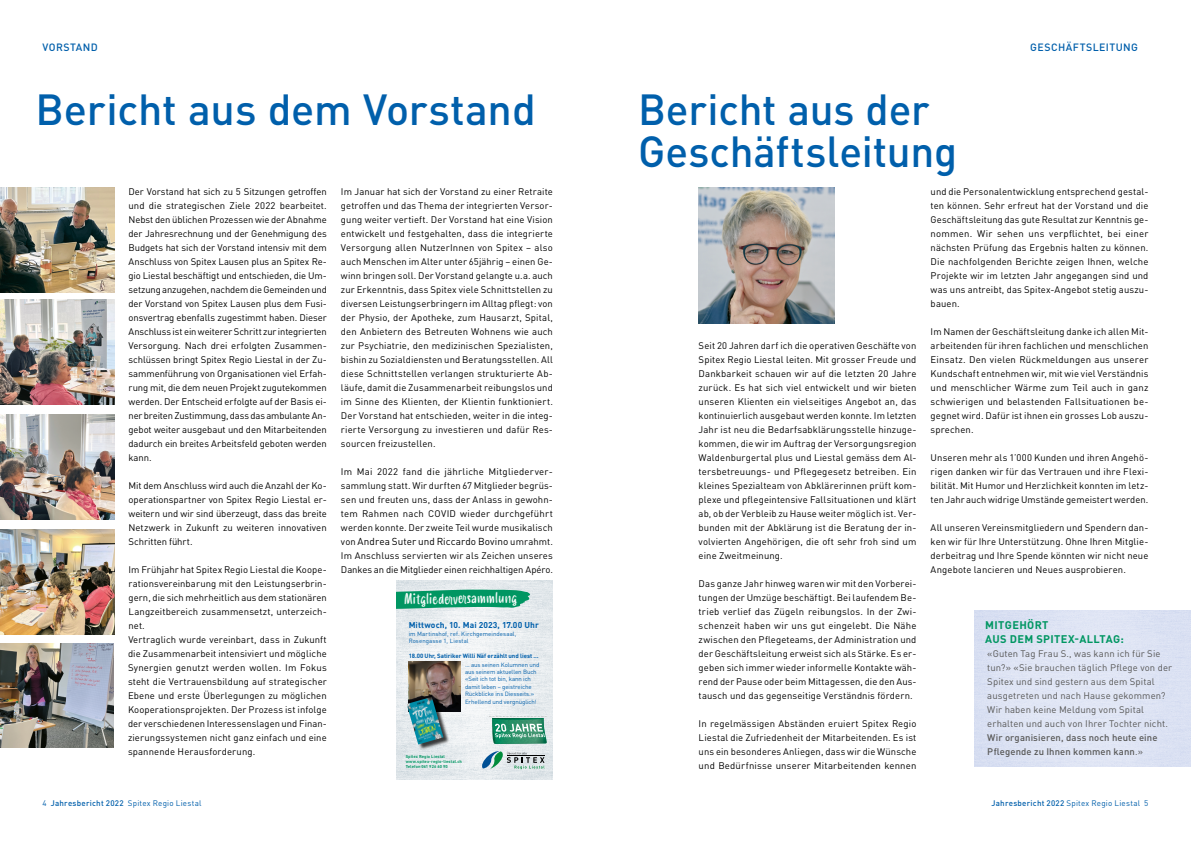
<style>
.page{position:relative;width:1191px;height:842px;background:#fff}
.page>*{position:absolute;margin:0;border:0;box-sizing:border-box;transform-origin:0 0}
.t1{font:500 43px/42px "DIN Pro";letter-spacing:-.005em;color:#005fab}
.t2{font:14.2px "Smoothy";color:#fff}
.t3{font:700 11px/14px "DIN Pro";letter-spacing:.03em;color:#009662}
.t4{font:500 10.5px "DIN Pro";letter-spacing:.04em;color:#005fab}
.t5{font:10px "DIN Pro";letter-spacing:.01em;color:#000}
.t6{font:9.5px/14px "DIN Pro";letter-spacing:.01em;color:#000;text-align:justify}
.t7{font:9.5px/14px "DIN Pro";letter-spacing:.01em;color:#575756}
.t8{font:500 9.5px/14px "DIN Pro";letter-spacing:.015em;color:#575756}
.t9{font:700 8.4px "DIN Pro";letter-spacing:.01em;color:#005fab}
.t10{font:8px "DIN Pro";letter-spacing:.03em;color:#005fab}
.t11{font:6.1px/7.4px "DIN Pro";letter-spacing:-.01em;color:#005fab}
.t12{font:6.1px/7.4px "DIN Pro";letter-spacing:.01em;color:#005fab}
.t13{font:700 6.1px "DIN Pro";letter-spacing:-.01em;color:#005fab}
.t14{font:700 4.2px/5px "DIN Pro";letter-spacing:.02em;color:#009662}
.s1{font-size:9.5px}
.s2{font-weight:400}
.s3{font-weight:500}
</style>
<div class="page">
<img style="left:698px;top:187px;width:136px;height:137px">
<img style="left:397px;top:580px;width:156px;height:199px">
<svg style="left:397px;top:589px;width:134px;height:20px;background:#27a47a"></svg>
<img style="left:409px;top:661px;width:51px;height:50px">
<svg style="left:482px;top:751px;width:62px;height:18px"></svg>
<svg style="left:489px;top:716px;width:59px;height:28px;background:#65ac92"></svg>
<div style="left:408px;top:698px;width:42px;height:53px;background:#000;opacity:.75"></div>
<img style="left:406px;top:697px;width:37px;height:47px">
<img style="left:0;top:187px;width:114px;height:105px">
<img style="left:0;top:300px;width:114px;height:105px">
<img style="left:0;top:414px;width:114px;height:105px">
<img style="left:0;top:529px;width:114px;height:105px">
<img style="left:0;top:644px;width:114px;height:104px">
<p class="t4" style="left:43px;top:40px;width:57px">VORSTAND</p>
<p class="t4" style="left:1030px;top:40px;width:109px">GESCHÄFTSLEITUNG</p>
<h1 class="t1" style="left:35px;top:86px;width:502px">Bericht aus dem Vorstand</h1>
<h1 class="t1" style="left:638px;top:86px;width:321px">Bericht aus der<br>Geschäftsleitung</h1>
<p class="t6" style="left:128px;top:184px;width:200px">Der Vorstand hat sich zu 5 Sitzungen getroffen und die strategischen Ziele 2022 bearbeitet.<br>Nebst den üblichen Prozessen wie der Abnahme der Jahresrechnung und der Genehmigung des Budgets hat sich der Vorstand intensiv mit dem Anschluss von Spitex Lausen plus an Spitex Re&shy;gio Liestal beschäftigt und entschieden, die Um&shy;setzung anzugehen, nachdem die Gemeinden und der Vorstand von Spitex Lausen plus dem Fusi&shy;onsvertrag ebenfalls zugestimmt haben. Dieser Anschluss ist ein weiterer Schritt zur integrierten Versorgung. Nach drei erfolgten Zusammen&shy;schlüssen bringt Spitex Regio Liestal in der Zu&shy;sammenführung von Organisationen viel Erfah&shy;rung mit, die dem neuen Projekt zugutekommen werden. Der Entscheid erfolgte auf der Basis ei&shy;ner breiten Zustimmung, dass das ambulante An&shy;gebot weiter ausgebaut und den Mitarbeitenden dadurch ein breites Arbeitsfeld geboten werden kann.</p>
<p class="t6" style="left:128px;top:478px;width:200px">Mit dem Anschluss wird auch die Anzahl der Ko&shy;operationspartner von Spitex Regio Liestal er&shy;weitern und wir sind überzeugt, dass das breite Netzwerk in Zukunft zu weiteren innovativen Schritten führt.</p>
<p class="t6" style="left:128px;top:562px;width:200px;text-align:left">Im Frühjahr hat Spitex Regio Liestal die Koope&shy;rationsvereinbarung mit den Leistungserbrin&shy;gern, die sich mehrheitlich aus dem stationären Langzeitbereich zusammensetzt, unterzeich&shy;net.<br>Vertraglich wurde vereinbart, dass in Zukunft die Zusammenarbeit intensiviert und mögliche Synergien genutzt werden wollen. Im Fokus steht die Vertrauensbildung auf strategischer Ebene und erste Überlegungen zu möglichen Kooperationsprojekten. Der Prozess ist infolge der verschiedenen Interessenslagen und Finan&shy;zierungssystemen nicht ganz einfach und eine spannende Herausforderung.</p>
<p class="t6" style="left:341px;top:184px;width:213px">Im Januar hat sich der Vorstand zu einer Retraite getroffen und das Thema der integrierten Versor&shy;gung weiter vertieft. Der Vorstand hat eine Vision entwickelt und festgehalten, dass die integrierte Versorgung allen NutzerInnen von Spitex – also auch Menschen im Alter unter 65jährig – einen Ge&shy;winn bringen soll. Der Vorstand gelangte u.a. auch zur Erkenntnis, dass Spitex viele Schnittstellen zu diversen Leistungserbringern im Alltag pflegt: von der Physio, der Apotheke, zum Hausarzt, Spital, den Anbietern des Betreuten Wohnens wie auch zur Psychiatrie, den medizinischen Spezialisten, bishin zu Sozialdiensten und Beratungsstellen. All diese Schnittstellen verlangen strukturierte Ab&shy;läufe, damit die Zusammenarbeit reibungslos und im Sinne des Klienten, der Klientin funktioniert.<br>Der Vorstand hat entschieden, weiter in die integ&shy;rierte Versorgung zu investieren und dafür Res&shy;sourcen freizustellen.</p>
<p class="t6" style="left:341px;top:464px;width:213px">Im Mai 2022 fand die jährliche Mitgliederver&shy;sammlung statt. Wir durften 67 Mitglieder begrüs&shy;sen und freuten uns, dass der Anlass in gewohn&shy;tem Rahmen nach COVID wieder durchgeführt werden konnte. Der zweite Teil wurde musikalisch</p>
<p class="t5" style="left:341px;top:534px;width:213px"><span class="s1">von</span> Andrea Suter und Riccardo Bovino <span class="s1">umrahmt.</span></p>
<p class="t6" style="left:341px;top:548px;width:213px">Im Anschluss servierten wir als Zeichen unseres<br>Dankes an die Mitglieder einen reichhaltigen Apéro.</p>
<h2 class="t2" style="left:404px;top:589px;width:114px;rotate:-1deg">Mitgliederversammlung</h2>
<p class="t9" style="left:409px;top:619px;width:132px">Mittwoch, 10. Mai 2023, 17.00 Uhr</p>
<p class="t12" style="left:409px;top:629px;width:109px">im Martinshof, ref. Kirchgemeindesaal,<br>Rosengasse 1, Liestal</p>
<p class="t13" style="left:409px;top:651px;width:131px">18.00 Uhr, Satiriker Willi Näf erzählt und liest …</p>
<p class="t11" style="left:465px;top:660px;width:76px">… aus seinen Kolumnen und aus seinem aktuellen Buch «Seit ich tot bin, kann ich damit leben – geistreiche<br>Rückblicke ins Diesseits.»<br>Erhellend und vergnüglich!</p>
<p class="t14" style="left:406px;top:754px;width:58px">Spitex Regio Liestal www.spitex-regio-liestal.ch<br>Telefon 061 926 60 90</p>
<p class="t6" style="left:698px;top:338px;width:219px">Seit 20 Jahren darf ich die operativen Geschäfte von Spitex Regio Liestal leiten. Mit grosser Freude und Dankbarkeit schauen wir auf die letzten 20 Jahre zurück. Es hat sich viel entwickelt und wir bieten unseren Klienten ein vielseitiges Angebot an, das kontinuierlich ausgebaut werden konnte. Im letzten Jahr ist neu die Bedarfsabklärungsstelle hinzuge&shy;kommen, die wir im Auftrag der Versorgungsregion Waldenburgertal plus und Liestal gemäss dem Al&shy;tersbetreuungs- und Pflegegesetz betreiben. Ein kleines Spezialteam von Abklärerinnen prüft kom&shy;plexe und pflegeintensive Fallsituationen und klärt ab, ob der Verbleib zu Hause weiter möglich ist. Ver&shy;bunden mit der Abklärung ist die Beratung der in&shy;volvierten Angehörigen, die oft sehr froh sind um eine Zweitmeinung.</p>
<p class="t6" style="left:698px;top:576px;width:219px">Das ganze Jahr hinweg waren wir mit den Vorberei&shy;tungen der Umzüge beschäftigt. Bei laufendem Be&shy;trieb verlief das Zügeln reibungslos. In der Zwi&shy;schenzeit haben wir uns gut eingelebt. Die Nähe zwischen den Pflegeteams, der Administration und der Geschäftsleitung erweist sich als Stärke. Es er&shy;geben sich immer wieder informelle Kontakte wäh&shy;rend der Pause oder beim Mittagessen, die den Aus&shy;tausch und das gegenseitige Verständnis fördern.</p>
<p class="t6" style="left:698px;top:716px;width:219px">In regelmässigen Abständen eruiert Spitex Regio Liestal die Zufriedenheit der Mitarbeitenden. Es ist uns ein besonderes Anliegen, dass wir die Wünsche und Bedürfnisse unserer Mitarbeitenden kennen</p>
<p class="t6" style="left:930px;top:184px;width:219px">und die Personalentwicklung entsprechend gestal&shy;ten können. Sehr erfreut hat der Vorstand und die Geschäftsleitung das gute Resultat zur Kenntnis ge&shy;nommen. Wir sehen uns verpflichtet, bei einer nächsten Prüfung das Ergebnis halten zu können.<br>Die nachfolgenden Berichte zeigen Ihnen, welche Projekte wir im letzten Jahr angegangen sind und was uns antreibt, das Spitex-Angebot stetig auszu&shy;bauen.</p>
<p class="t6" style="left:930px;top:324px;width:219px">Im Namen der Geschäftsleitung danke ich allen Mit&shy;arbeitenden für ihren fachlichen und menschlichen Einsatz. Den vielen Rückmeldungen aus unserer Kundschaft entnehmen wir, mit wie viel Verständnis und menschlicher Wärme zum Teil auch in ganz schwierigen und belastenden Fallsituationen be&shy;gegnet wird. Dafür ist ihnen ein grosses Lob auszu&shy;sprechen.</p>
<p class="t6" style="left:930px;top:450px;width:219px">Unseren mehr als 1’000 Kunden und ihren Angehö&shy;rigen danken wir für das Vertrauen und ihre Flexi&shy;bilität. Mit Humor und Herzlichkeit konnten im letz&shy;ten Jahr auch widrige Umstände gemeistert werden.</p>
<p class="t6" style="left:930px;top:520px;width:219px">All unseren Vereinsmitgliedern und Spendern dan&shy;ken wir für Ihre Unterstützung. Ohne Ihren Mitglie&shy;derbeitrag und Ihre Spende könnten wir nicht neue Angebote lancieren und Neues ausprobieren.</p>
<p class="t3" style="left:985px;top:617px;width:140px">MITGEHÖRT<br>AUS DEM SPITEX-ALLTAG:</p>
<p class="t7" style="left:987px;top:646px;width:186px">«Guten Tag Frau S., was kann ich für Sie tun?» «Sie brauchen täglich Pflege von der Spitex und sind gestern aus dem Spital ausgetreten und nach Hause gekommen?<br>Wir haben keine Meldung vom Spital erhalten und auch von Ihrer Tochter nicht.</p>
<p class="t8" style="left:987px;top:730px;width:172px">Wir organisieren, dass noch heute eine<br>Pflegende zu Ihnen kommen kann<span class="s2">.»</span></p>
<p class="t10" style="left:43px;top:798px;width:160px">4 <span class="s3">Jahresbericht 2022</span> Spitex Regio Liestal</p>
<p class="t10" style="left:991px;top:798px;width:158px"><span class="s3">Jahresbericht 2022</span> Spitex Regio Liestal 5</p>
</div>
